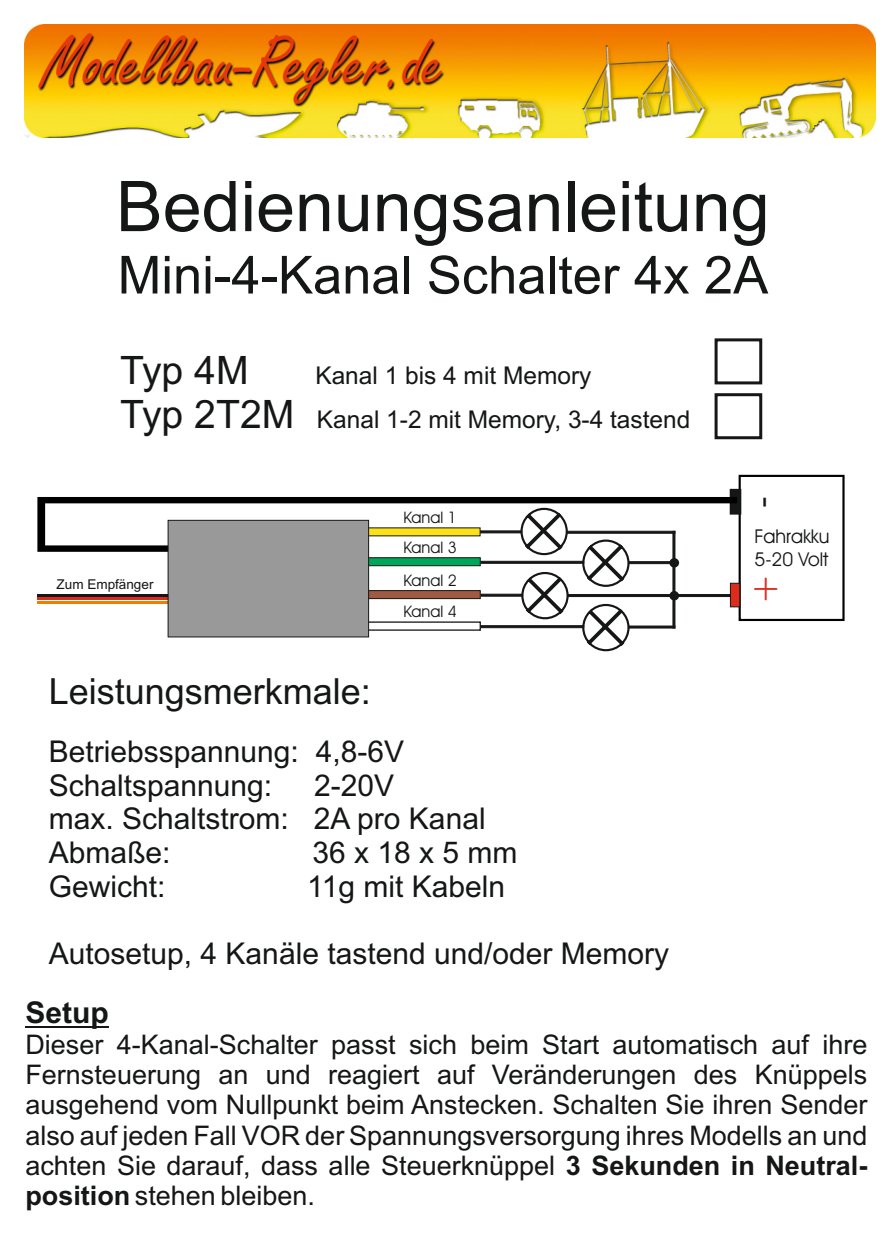
<style>
.page{position:relative;width:893px;height:1259px;background:#fff}
.page>*{position:absolute;margin:0;border:0;box-sizing:border-box;transform-origin:0 0}
.t1{font:69.9px "Arial";color:#151616}
.t2{font:52.5px "Arial";color:#151616}
.t3{font:39px "Arial";color:#151616}
.t4{font:38.4px "Avant Garde IT Cby BT";color:#151616}
.t5{font:36px "Arial";color:#151616}
.t6{font:30px/33.6px "Arial";color:#151616}
.t7{font:700 30px "Arial";color:#151616}
.t8{font:27px/30.3px "Arial";color:#151616;text-align:justify}
.t9{font:24.6px/43.8px "Arial";color:#151616}
.t10{font:19.2px/22.8px "Avant Garde IT Cby BT";color:#151616}
.t11{font:15.9px "Avant Garde IT Cby BT";color:#151616}
.t12{font:13.5px "Arial";color:#151616}
.s1{font-size:39px}
.s2{color:#dd2b1c}
.s3{font-weight:700}
</style>
<div class="page">
<svg style="left:714px;top:338px;width:49px;height:47px"></svg>
<svg style="left:714px;top:393px;width:49px;height:47px"></svg>
<img style="left:25px;top:24px;width:850px;height:113px">
<div style="left:739px;top:475px;width:106px;height:146px;border:2px solid #000"></div>
<svg style="left:37px;top:488px;width:705px;height:164px"></svg>
<hr style="left:25px;top:1026px;width:84px;height:1px;background:#151616">
<h1 class="t1" style="left:116px;top:180px;width:655px">Bedienungsanleitung</h1>
<h2 class="t2" style="left:118px;top:255px;width:652px">Mini-4-Kanal Schalter 4x 2A</h2>
<h3 class="t3" style="left:120px;top:356px;width:130px">Typ 4M</h3>
<p class="t9" style="left:120px;top:356px;width:572px;text-indent:195px">Kanal 1 bis 4 mit Memory<br><span class="s1">Typ 2T2M</span> Kanal 1-2 mit Memory, 3-4 tastend</p>
<p class="t11" style="left:403px;top:511px;width:55px">Kanal 1</p>
<p class="t11" style="left:404px;top:541px;width:55px">Kanal 3</p>
<p class="t12" style="left:57px;top:579px;width:98px">Zum Empfänger</p>
<p class="t11" style="left:404px;top:574px;width:55px">Kanal 2</p>
<p class="t11" style="left:404px;top:605px;width:55px">Kanal 4</p>
<h3 class="t5" style="left:49px;top:678px;width:324px">Leistungsmerkmale:</h3>
<p class="t6" style="left:49px;top:738px;width:357px">Betriebsspannung: 4,8-6V<br>Schaltspannung:</p>
<p class="t6" style="left:49px;top:771px;width:438px;text-indent:265px">2-20V<br>max. Schaltstrom: 2A pro Kanal<br>Abmaße:</p>
<p class="t6" style="left:312px;top:838px;width:207px">36 x 18 x 5 mm</p>
<p class="t6" style="left:49px;top:872px;width:118px">Gewicht:</p>
<p class="t6" style="left:307px;top:872px;width:199px">11g mit Kabeln</p>
<p class="t6" style="left:49px;top:939px;width:622px">Autosetup, 4 Kanäle tastend und/oder Memory</p>
<h3 class="t4" style="left:784px;top:496px;width:110px;rotate:90deg">- <span class="s2">+</span></h3>
<p class="t10" style="left:755px;top:527px;width:76px">Fahrakku<br>5-20 Volt</p>
<p class="t7" style="left:25px;top:1001px;width:85px">Setup</p>
<p class="t8" style="left:25px;top:1032px;width:843px">Dieser 4-Kanal-Schalter passt sich beim Start automatisch auf ihre Fernsteuerung an und reagiert auf Veränderungen des Knüppels ausgehend vom Nullpunkt beim Anstecken. Schalten Sie ihren Sender also auf jeden Fall VOR der Spannungsversorgung ihres Modells an und achten Sie darauf, dass alle Steuerknüppel <span class="s3">3 Sekunden in Neutral&shy;position</span> stehen bleiben.</p>
</div>
